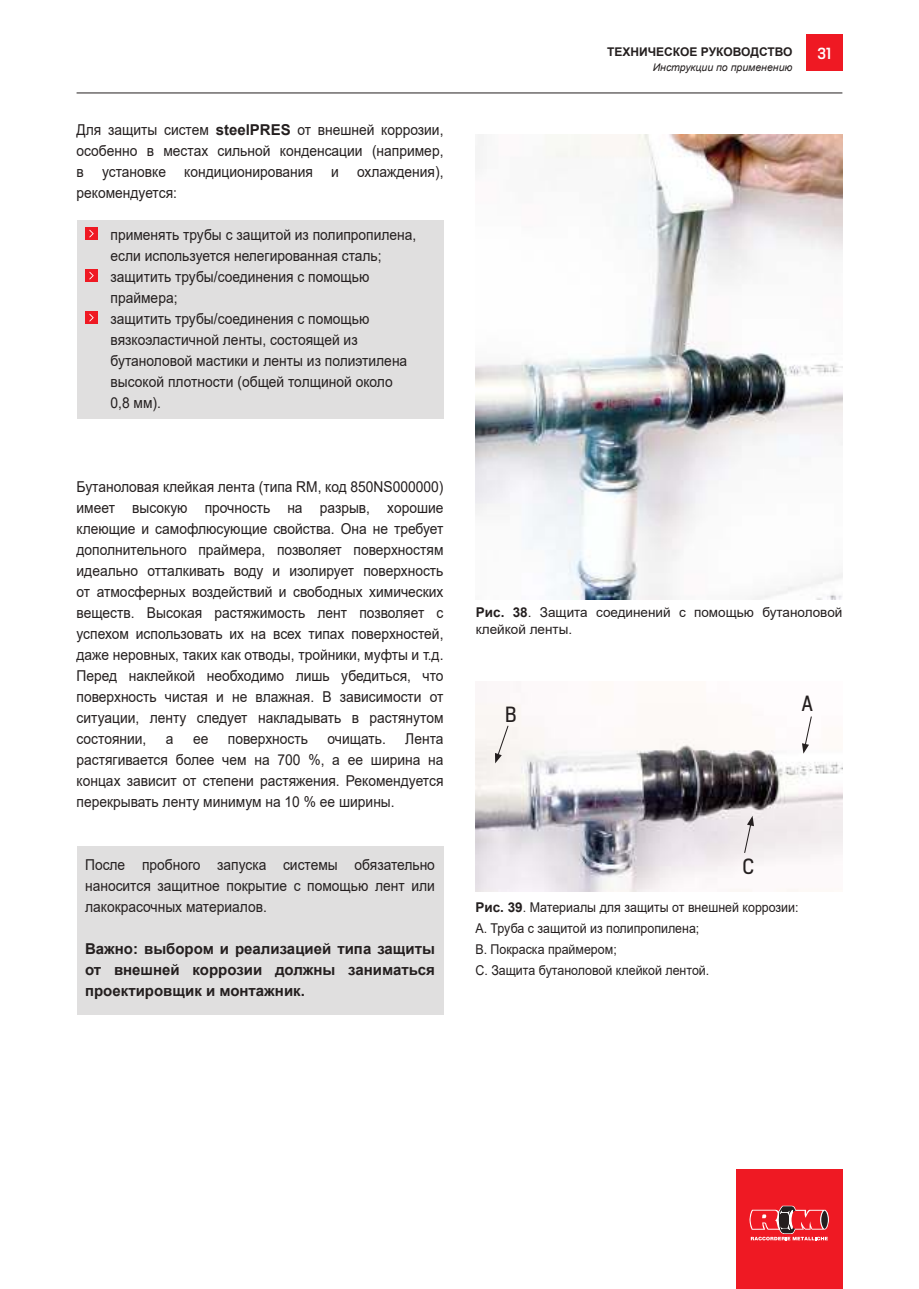
<style>
.page{position:relative;width:919px;height:1289px;background:#fff}
.page>*{position:absolute;margin:0;border:0;box-sizing:border-box;transform-origin:0 0}
.t1{font:20.55px "Heron Sans";color:#241f1f}
.t2{font:15px/21px "Arial";color:#241f1f;text-align:justify;scale:.92 1}
.t3{font:700 15px/21px "Arial";color:#241f1f;text-align:justify}
.t4{font:500 15px "Heron Sans";color:#fff}
.t5{font:13.5px/21px "Arial";color:#241f1f;scale:.92 1}
.t6{font:13.5px/16.2px "Arial";color:#241f1f}
.t7{font:700 12px "Arial";color:#241f1f}
.t8{font:italic 10.5px "Arial";color:#241f1f}
.s1{font-weight:700}
</style>
<div class="page">
<hr style="left:77px;top:93px;width:765px;height:1px;background:#241f1f">
<div style="left:736px;top:1169px;width:106px;height:119px;background:#ef1923"></div>
<svg style="left:749px;top:1205px;width:79px;height:35px"></svg>
<div style="left:806px;top:35px;width:36px;height:36px;background:#ef1923"></div>
<div style="left:77px;top:846px;width:366px;height:168px;background:#e0dfdf"></div>
<div style="left:77px;top:221px;width:366px;height:198px;background:#e0dfdf"></div>
<div style="left:85px;top:227px;width:13px;height:13px;background:#ef1923"></div>
<svg style="left:89px;top:230px;width:5px;height:7px"></svg>
<div style="left:85px;top:269px;width:13px;height:13px;background:#ef1923"></div>
<svg style="left:89px;top:272px;width:5px;height:7px"></svg>
<div style="left:85px;top:311px;width:13px;height:13px;background:#ef1923"></div>
<svg style="left:89px;top:314px;width:5px;height:7px"></svg>
<img style="left:475px;top:135px;width:367px;height:464px">
<img style="left:475px;top:703px;width:367px;height:188px">
<svg style="left:801px;top:715px;width:11px;height:38px"></svg>
<svg style="left:743px;top:815px;width:11px;height:38px"></svg>
<svg style="left:495px;top:724px;width:14px;height:39px"></svg>
<p class="t2" style="left:77px;top:119px;width:400px">Для защиты систем <span class="s1">steelPRES</span> от внешней коррозии, особенно в местах сильной конденсации (например, в установке кондиционирования и охлаждения), рекомендуется:</p>
<p class="t2" style="left:111px;top:224px;width:334px;text-align:left">применять трубы с защитой из полипропилена, если используется нелегированная сталь; защитить трубы/соединения с помощью праймера;<br>защитить трубы/соединения с помощью вязкоэластичной ленты, состоящей из бутаноловой мастики и ленты из полиэтилена высокой плотности (общей толщиной около<br>0,8 мм).</p>
<p class="t2" style="left:77px;top:476px;width:400px">Бутаноловая клейкая лента (типа RM, код 850NS000000) имеет высокую прочность на разрыв, хорошие клеющие и самофлюсующие свойства. Она не требует дополнительного праймера, позволяет поверхностям идеально отталкивать воду и изолирует поверхность от атмосферных воздействий и свободных химических веществ. Высокая растяжимость лент позволяет с успехом использовать их на всех типах поверхностей, даже неровных, таких как отводы, тройники, муфты и т.д.<br>Перед наклейкой необходимо лишь убедиться, что поверхность чистая и не влажная. В зависимости от ситуации, ленту следует накладывать в растянутом состоянии,</p>
<p class="t2" style="left:77px;top:728px;width:400px;text-indent:329px">Лента растягивается более чем на 700 %, а ее ширина на концах зависит от степени растяжения. Рекомендуется перекрывать ленту минимум на 10 % ее ширины.</p>
<p class="t2" style="left:166px;top:728px;width:10px">а</p>
<p class="t2" style="left:193px;top:728px;width:18px">ее</p>
<p class="t2" style="left:228px;top:728px;width:89px">поверхность</p>
<p class="t2" style="left:327px;top:728px;width:65px">очищать.</p>
<p class="t2" style="left:85px;top:854px;width:382px">После пробного запуска системы обязательно наносится защитное покрытие с помощью лент или лакокрасочных материалов.</p>
<p class="t3" style="left:85px;top:938px;width:351px">Важно: выбором и реализацией типа защиты от внешней коррозии должны заниматься проектировщик и монтажник.</p>
<p class="t7" style="left:607px;top:44px;width:187px">ТЕХНИЧЕСКОЕ РУКОВОДСТВО</p>
<p class="t4" style="left:817px;top:45px;width:15px">31</p>
<p class="t8" style="left:652px;top:60px;width:141px">Инструкции по применению</p>
<p class="t6" style="left:476px;top:604px;width:368px"><span class="s1">Рис. 38</span>. Защита соединений с помощью бутаноловой клейкой ленты.</p>
<h1 class="t1" style="left:504px;top:704px;width:13px">B</h1>
<h1 class="t1" style="left:801px;top:693px;width:13px">A</h1>
<h1 class="t1" style="left:742px;top:856px;width:13px">C</h1>
<p class="t5" style="left:475px;top:897px;width:353px"><span class="s1">Рис. 39</span>. Материалы для защиты от внешней коррозии:<br>A. Труба с защитой из полипропилена;<br>B. Покраска праймером;<br>C. Защита бутаноловой клейкой лентой.</p>
</div>
